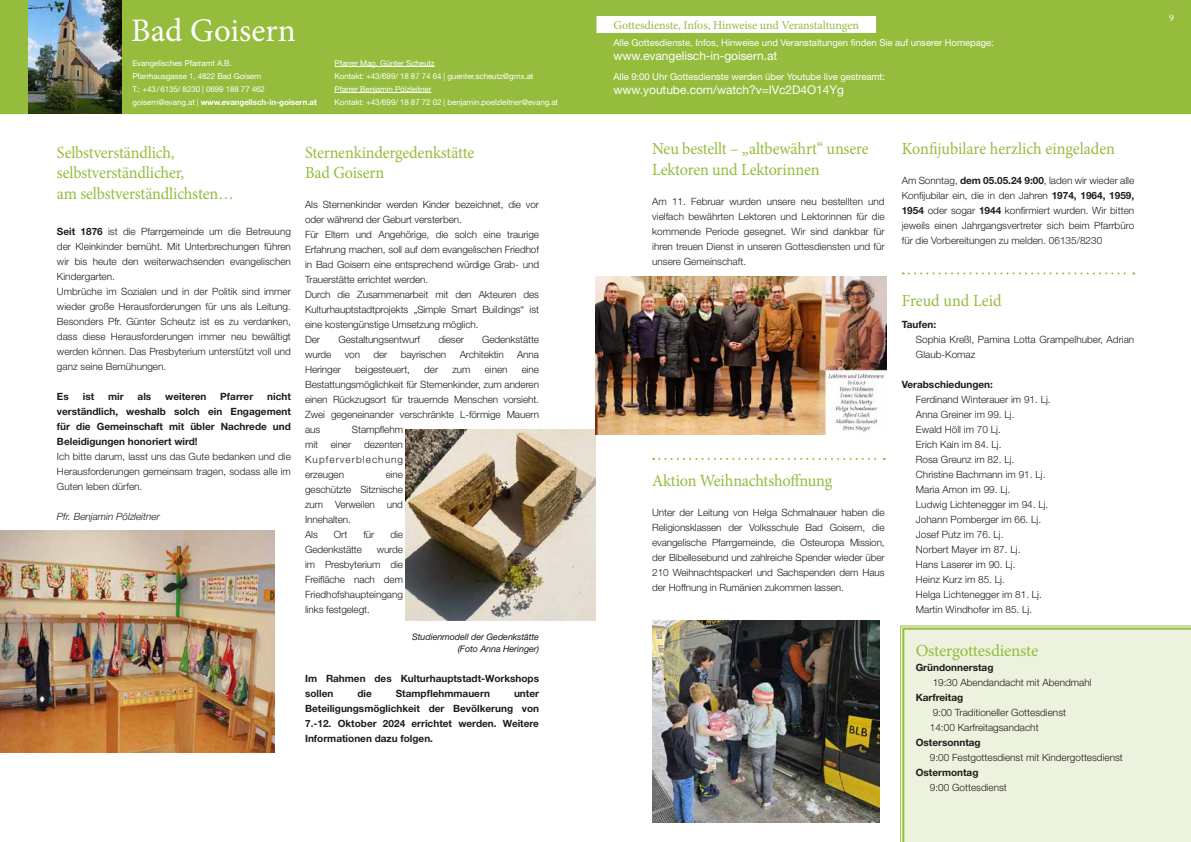
<style>
.page{position:relative;width:1191px;height:842px;background:#fff}
.page>*{position:absolute;margin:0;border:0;box-sizing:border-box;transform-origin:0 0}
.t1{font:32.9px "Minion Pro";letter-spacing:.005em;color:#fff}
.t2{font:17px/20.4px "Minion Pro";letter-spacing:-.01em;color:#95bc3d;scale:.95 1}
.t3{font:17px "Minion Pro";letter-spacing:-.01em;color:#95bc3d}
.t4{font:12px "Helvetica Neue LT Std";letter-spacing:-.005em;color:#fff}
.t5{font:12px "Minion Pro";letter-spacing:-.01em;color:#95bc3d}
.t6{font:300 10px/15px "Helvetica Neue LT Std";color:#1d1d1b;text-align:justify}
.t7{font:700 10px/15px "Helvetica Neue LT Std";color:#1d1d1b;text-align:justify}
.t8{font:italic 300 10px "Helvetica Neue LT Std";color:#1d1d1b}
.t9{font:10px "Minion Pro";color:#fff}
.t10{font:9.5px "Helvetica Neue LT Std";letter-spacing:-.005em;color:#fff}
.t11{font:italic 9px/12px "Helvetica Neue LT Std";letter-spacing:-.01em;color:#1d1d1b;text-align:right}
.t12{font:8px/13px "Helvetica Neue LT Std";letter-spacing:-.01em;color:#fff}
.s1{font-weight:700}
</style>
<div class="page">
<div style="left:0;top:0;width:1191px;height:113px;background:#95bc3d"></div>
<img style="left:28px;top:0;width:94px;height:113px">
<div style="left:596px;top:16px;width:280px;height:17px;background:#fff"></div>
<svg style="left:653px;top:458px;width:231px;height:2px"></svg>
<svg style="left:902px;top:272px;width:232px;height:2px"></svg>
<hr style="left:334px;top:66px;width:101px;height:1px;background:#fff">
<hr style="left:334px;top:92px;width:97px;height:1px;background:#fff">
<svg style="left:900px;top:625px;width:291px;height:217px"></svg>
<div style="left:902px;top:628px;width:289px;height:214px;background:#ecf2dd"></div>
<img style="left:0;top:530px;width:274px;height:223px">
<img style="left:406px;top:430px;width:189px;height:191px">
<img style="left:595px;top:276px;width:291px;height:159px">
<img style="left:652px;top:621px;width:227px;height:201px">
<h1 class="t1" style="left:131px;top:8px;width:166px">Bad Goisern</h1>
<p class="t12" style="left:132px;top:56px;width:186px">Evangelisches Pfarramt A.B.<br>Pfarrhausgasse 1, 4822 Bad Goisern<br>T.: +43/6135/ 8230 | 0699 188 77 462 goisern@evang.at | <span class="s1">www.evangelisch-in-goisern.at</span></p>
<p class="t12" style="left:334px;top:56px;width:225px">Pfarrer Mag. Günter Scheutz<br>Kontakt: +43/699/ 18 87 74 64 | guenter.scheutz@gmx.at Pfarrer Benjamin Pölzleitner<br>Kontakt: +43/699/ 18 87 72 02 | benjamin.poelzleitner@evang.at</p>
<h2 class="t2" style="left:57px;top:142px;width:187px">Selbstverständlich, selbstverständlicher,<br>am selbstverständlichsten…</h2>
<p class="t6" style="left:57px;top:224px;width:235px;text-align:left"><span class="s1">Seit 1876</span> ist die Pfarrgemeinde um die Betreuung der Kleinkinder bemüht. Mit Unterbrechungen führen wir bis heute den weiterwachsenden evangelischen Kindergarten.<br>Umbrüche im Sozialen und in der Politik sind immer wieder große Herausforderungen für uns als Leitung.<br>Besonders Pfr. Günter Scheutz ist es zu verdanken, dass diese Herausforderungen immer neu bewältigt werden können. Das Presbyterium unterstützt voll und ganz seine Bemühungen.</p>
<p class="t7" style="left:57px;top:388px;width:13px">Es</p>
<p class="t7" style="left:83px;top:388px;width:13px">ist</p>
<p class="t7" style="left:108px;top:388px;width:17px">mir</p>
<p class="t7" style="left:138px;top:388px;width:15px">als</p>
<p class="t7" style="left:165px;top:388px;width:43px">weiteren</p>
<p class="t7" style="left:220px;top:388px;width:34px">Pfarrer</p>
<p class="t7" style="left:57px;top:388px;width:235px;text-indent:210px">nicht verständlich, weshalb solch ein Engagement für die Gemeinschaft mit übler Nachrede und Beleidigungen honoriert wird!</p>
<p class="t6" style="left:57px;top:449px;width:235px">Ich bitte darum, lasst uns das Gute bedanken und die Herausforderungen gemeinsam tragen, sodass alle im Guten leben dürfen.</p>
<p class="t8" style="left:57px;top:510px;width:104px">Pfr. Benjamin Pölzleitner</p>
<h2 class="t2" style="left:305px;top:142px;width:180px">Sternenkindergedenkstätte<br>Bad Goisern</h2>
<p class="t6" style="left:305px;top:197px;width:235px;text-align:left">Als Sternenkinder werden Kinder bezeichnet, die vor oder während der Geburt versterben.<br>Für Eltern und Angehörige, die solch eine traurige Erfahrung machen, soll auf dem evangelischen Friedhof in Bad Goisern eine entsprechend würdige Grab- und Trauerstätte errichtet werden.<br>Durch die Zusammenarbeit mit den Akteuren des Kulturhauptstadtprojekts „Simple Smart Buildings“ ist eine kostengünstige Umsetzung möglich.<br>Der</p>
<p class="t6" style="left:338px;top:332px;width:83px">Gestaltungsentwurf</p>
<p class="t6" style="left:438px;top:332px;width:27px">dieser</p>
<p class="t6" style="left:482px;top:332px;width:58px">Gedenkstätte</p>
<p class="t6" style="left:305px;top:347px;width:28px">wurde</p>
<p class="t6" style="left:345px;top:347px;width:17px">von</p>
<p class="t6" style="left:373px;top:347px;width:15px">der</p>
<p class="t6" style="left:401px;top:347px;width:47px">bayrischen</p>
<p class="t6" style="left:460px;top:347px;width:46px">Architektin</p>
<p class="t6" style="left:517px;top:347px;width:23px">Anna</p>
<p class="t6" style="left:305px;top:362px;width:37px">Heringer</p>
<p class="t6" style="left:355px;top:362px;width:56px">beigesteuert,</p>
<p class="t6" style="left:424px;top:362px;width:15px">der</p>
<p class="t6" style="left:452px;top:362px;width:20px">zum</p>
<p class="t6" style="left:485px;top:362px;width:24px">einen</p>
<p class="t6" style="left:305px;top:362px;width:235px;text-indent:217px">eine Bestattungsmöglichkeit für Sternenkinder, zum anderen einen Rückzugsort für trauernde Menschen vorsieht.<br>Zwei gegeneinander verschränkte L-förmige Mauern aus</p>
<p class="t6" style="left:352px;top:422px;width:53px">Stampflehm</p>
<p class="t6" style="left:305px;top:437px;width:99px;text-indent:59px">dezenten Kupferverblechung erzeugen</p>
<p class="t6" style="left:305px;top:437px;width:14px">mit</p>
<p class="t6" style="left:331px;top:437px;width:22px">einer</p>
<p class="t6" style="left:305px;top:467px;width:99px;text-align:left;text-indent:81px">eine geschützte Sitznische zum Verweilen und<br>Innehalten.<br>Als</p>
<p class="t6" style="left:334px;top:527px;width:15px">Ort</p>
<p class="t6" style="left:363px;top:527px;width:12px">für</p>
<p class="t6" style="left:390px;top:527px;width:14px">die</p>
<p class="t6" style="left:305px;top:542px;width:58px">Gedenkstätte</p>
<p class="t6" style="left:305px;top:542px;width:99px;text-indent:72px">wurde im Presbyterium die Freifläche nach dem Friedhofshaupteingang links festgelegt.</p>
<p class="t11" style="left:412px;top:631px;width:128px">Studienmodell der Gedenkstätte (Foto Anna Heringer)</p>
<p class="t7" style="left:305px;top:671px;width:235px">Im Rahmen des Kulturhauptstadt-Workshops sollen</p>
<p class="t7" style="left:357px;top:686px;width:16px">die</p>
<p class="t7" style="left:396px;top:686px;width:96px">Stampflehmmauern</p>
<p class="t7" style="left:305px;top:686px;width:235px;text-indent:209px">unter Beteiligungsmöglichkeit der Bevölkerung von 7.-12. Oktober 2024 errichtet werden. Weitere Informationen dazu folgen.</p>
<p class="t5" style="left:613px;top:17px;width:247px">Gottesdienste, Infos, Hinweise und Veranstaltungen</p>
<p class="t10" style="left:613px;top:37px;width:382px">Alle Gottesdienste, Infos, Hinweise und Veranstaltungen finden Sie auf unserer Homepage:</p>
<p class="t4" style="left:613px;top:49px;width:165px">www.evangelisch-in-goisern.at</p>
<p class="t10" style="left:613px;top:71px;width:273px">Alle 9:00 Uhr Gottesdienste werden über Youtube live gestreamt:</p>
<p class="t4" style="left:613px;top:83px;width:232px">www.youtube.com/watch?v=IVc2D4O14Yg</p>
<h2 class="t2" style="left:652px;top:139px;width:229px">Neu bestellt – „altbewährt“ unsere<br>Lektoren und Lektorinnen</h2>
<p class="t6" style="left:652px;top:193px;width:234px">Am 11. Februar wurden unsere neu bestellten und vielfach bewährten Lektoren und Lektorinnen für die kommende Periode gesegnet. Wir sind dankbar für ihren treuen Dienst in unseren Gottesdiensten und für unsere Gemeinschaft.</p>
<h2 class="t2" style="left:652px;top:470px;width:191px">Aktion Weihnachtshoffnung</h2>
<p class="t6" style="left:652px;top:505px;width:234px">Unter der Leitung von Helga Schmalnauer haben die Religionsklassen der Volksschule Bad Goisern, die evangelische Pfarrgemeinde, die Osteuropa Mission, der Bibellesebund und zahlreiche Spender wieder über 210 Weihnachtspackerl und Sachspenden dem Haus der Hoffnung in Rumänien zukommen lassen.</p>
<h2 class="t2" style="left:901px;top:139px;width:226px">Konfijubilare herzlich eingeladen</h2>
<p class="t6" style="left:901px;top:173px;width:234px">Am Sonntag, <span class="s1">dem 05.05.24 9:00</span>, laden wir wieder alle Konfijubilar ein, die in den Jahren <span class="s1">1974, 1964, 1959, 1954</span> oder sogar <span class="s1">1944</span> konfirmiert wurden. Wir bitten jeweils einen Jahrgangsvertreter sich beim Pfarrbüro für die Vorbereitungen zu melden. 06135/8230</p>
<h2 class="t2" style="left:901px;top:291px;width:107px">Freud und Leid</h2>
<p class="t7" style="left:901px;top:317px;width:36px">Taufen:</p>
<p class="t6" style="left:916px;top:332px;width:220px">Sophia Kreßl, Pamina Lotta Grampelhuber, Adrian<br>Glaub-Komaz</p>
<p class="t7" style="left:901px;top:377px;width:93px">Verabschiedungen:</p>
<p class="t6" style="left:916px;top:392px;width:136px;text-align:left">Ferdinand Winterauer im 91. Lj.<br>Anna Greiner im 99. Lj.<br>Ewald Höll im 70 Lj.<br>Erich Kain im 84. Lj.<br>Rosa Greunz im 82. Lj.<br>Christine Bachmann im 91. Lj.<br>Maria Amon im 99. Lj.<br>Ludwig Lichtenegger im 94. Lj.<br>Johann Pomberger im 66. Lj.<br>Josef Putz im 76. Lj.<br>Norbert Mayer im 87. Lj.<br>Hans Laserer im 90. Lj.<br>Heinz Kurz im 85. Lj.<br>Helga Lichtenegger im 81. Lj.<br>Martin Windhofer im 85. Lj.</p>
<h2 class="t3" style="left:915px;top:639px;width:124px">Ostergottesdienste</h2>
<p class="t7" style="left:915px;top:660px;width:79px">Gründonnerstag</p>
<p class="t6" style="left:932px;top:675px;width:160px">19:30 Abendandacht mit Abendmahl</p>
<p class="t7" style="left:915px;top:690px;width:49px">Karfreitag</p>
<p class="t6" style="left:930px;top:705px;width:138px">9:00 Traditioneller Gottesdienst<br>14:00 Karfreitagsandacht</p>
<p class="t7" style="left:915px;top:735px;width:67px">Ostersonntag</p>
<p class="t6" style="left:930px;top:750px;width:194px">9:00 Festgottesdienst mit Kindergottesdienst</p>
<p class="t7" style="left:915px;top:765px;width:64px">Ostermontag</p>
<p class="t6" style="left:930px;top:780px;width:79px">9:00 Gottesdienst</p>
<p class="t9" style="left:1169px;top:12px;width:6px">9</p>
</div>
